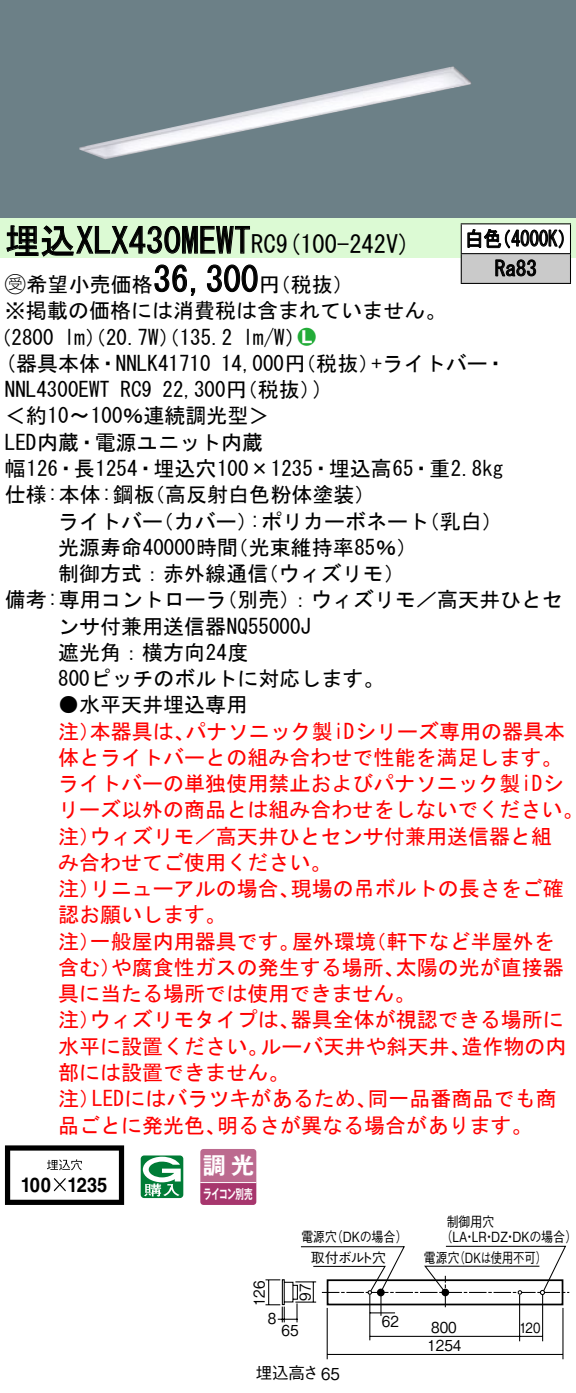
<style>
.page{position:relative;width:576px;height:1393px;background:#fff}
.page>*{position:absolute;margin:0;border:0;box-sizing:border-box;transform-origin:0 0}
.t1{font:35px "MS Gothic";color:#000}
.t2{font:24.5px "MS Gothic";color:#000}
.t3{font:23.1px "Gothic MB101 Pro De Bold 90 pv RKSJ H";color:#fff}
.t4{font:21px/26.2px "MS Gothic";color:#f00}
.t5{font:21px/26.2px "MS Gothic";color:#000}
.t6{font:21px/29.8px "MS Gothic";color:#000;scale:.88 1}
.t7{font:21px "Ford Classification 1";color:#23ac38}
.t8{font:700 20.3px "Helvetica LT Std";color:#000;scale:.9 1}
.t9{font:16.45px "Gothic BBB Pro Medium 90 pv RKSJ H";color:#000}
.t10{font:15.05px/17.8px "Gothic BBB Pro Medium 90 pv RKSJ H";color:#000;scale:.9 1}
.t11{font:14px/15px "Gothic BBB Pro Medium 90 pv RKSJ H";color:#000;scale:.85 1}
.t12{font:14px "Gothic BBB Pro Medium 90 pv RKSJ H";color:#000;scale:.86 1}
.t13{font:14px "Gothic BBB Pro Medium 90 pv RKSJ H";color:#000;scale:.8 1}
.t14{font:14px "Gothic BBB Pro Medium 90 pv RKSJ H";color:#000}
.t15{font:14px "Gothic BBB Pro Medium 90 pv RKSJ H";color:#000;scale:.84 1}
.t16{font:13.3px "Gothic MB101 Pro De Bold 90 pv RKSJ H";letter-spacing:-.05em;color:#fff;scale:.65 1}
.s1{font-size:24.5px}
.s2{font-family:"Ford Classification 1"}
.s3{color:#fff}
</style>
<div class="page">
<div style="left:0;top:0;width:575px;height:218px;background:#6c8087"></div>
<img style="left:79px;top:66px;width:392px;height:93px">
<div style="left:0;top:218px;width:575px;height:40px;background:#dcfad4"></div>
<svg style="left:6px;top:225px;width:244px;height:32px"></svg>
<svg style="left:154px;top:264px;width:42px;height:32px"></svg>
<svg style="left:207px;top:264px;width:51px;height:29px"></svg>
<svg style="left:5px;top:1145px;width:119px;height:59px"></svg>
<svg style="left:141px;top:1155px;width:42px;height:43px"></svg>
<svg style="left:200px;top:1149px;width:56px;height:55px"></svg>
<hr style="left:200px;top:1181px;width:56px;height:2px;background:#fff">
<div style="left:461px;top:224px;width:109px;height:30px;background:#fff"></div>
<div style="left:461px;top:254px;width:109px;height:29px;background:#cacaca"></div>
<hr style="left:460px;top:223px;width:110px;height:1px;background:#000">
<hr style="left:569px;top:224px;width:2px;height:29px;background:#000">
<hr style="left:460px;top:253px;width:110px;height:1px;background:#000">
<svg style="left:460px;top:224px;width:1px;height:59px"></svg>
<hr style="left:569px;top:254px;width:2px;height:29px;background:#000">
<hr style="left:460px;top:283px;width:110px;height:1px;background:#000">
<svg style="left:467px;top:229px;width:96px;height:20px"></svg>
<svg style="left:495px;top:259px;width:41px;height:17px"></svg>
<hr style="left:542px;top:1293px;width:1px;height:48px;background:#000">
<hr style="left:369px;top:1294px;width:1px;height:46px;background:#000">
<hr style="left:326px;top:1307px;width:1px;height:52px;background:#000">
<hr style="left:562px;top:1307px;width:1px;height:52px;background:#000">
<hr style="left:369px;top:1335px;width:150px;height:1px;background:#000">
<hr style="left:327px;top:1353px;width:235px;height:1px;background:#000">
<hr style="left:519px;top:1294px;width:1px;height:47px;background:#000">
<svg style="left:520px;top:1335px;width:22px;height:1px"></svg>
<svg style="left:265px;top:1245px;width:304px;height:77px"></svg>
<h1 class="t1" style="left:5px;top:223px;width:272px">埋込XLX430MEWT<span class="s1">RC</span></h1>
<p class="t5" style="left:259px;top:271px;width:96px">（円税抜(</p>
<p class="t2" style="left:276px;top:232px;width:136px">(9 100-242 (V</p>
<h1 class="t1" style="left:153px;top:262px;width:106px">36,300</h1>
<p class="t5" style="left:5px;top:271px;width:442px"><span class="s2">B</span>希望小売価格<br>※掲載の価格には消費税は含まれていません。</p>
<p class="t7" style="left:298px;top:326px;width:19px">2<span class="s3">7</span></p>
<p class="t5" style="left:243px;top:324px;width:64px">l m (W/</p>
<p class="t5" style="left:-9px;top:324px;width:65px">（2800</p>
<p class="t5" style="left:64px;top:324px;width:169px">lm）（20.7 ）（W 135.2</p>
<p class="t6" style="left:494px;top:224px;width:49px;text-indent:-30px">白色<br>Ra83</p>
<p class="t6" style="left:492px;top:224px;width:96px">（4000 (K</p>
<p class="t5" style="left:5px;top:350px;width:207px">(器具本体・NNLK41710</p>
<p class="t5" style="left:371px;top:350px;width:136px">+ライトバー・</p>
<p class="t5" style="left:221px;top:350px;width:160px">14,000 （円税抜）</p>
<p class="t5" style="left:162px;top:376px;width:160px">22,300 （円税抜(</p>
<p class="t5" style="left:313px;top:376px;width:12px">(</p>
<p class="t5" style="left:5px;top:376px;width:106px">NNL4300EWT</p>
<p class="t5" style="left:5px;top:403px;width:266px">＜約10〜100％連続調光型&lt;</p>
<p class="t5" style="left:5px;top:429px;width:259px">LED内蔵・電源ユニット内蔵</p>
<p class="t5" style="left:5px;top:455px;width:500px">幅126・長1254・埋込穴100×1235・埋込高65・重2.8kg</p>
<p class="t5" style="left:144px;top:481px;width:233px">（高反射白色粉体塗装(</p>
<p class="t5" style="left:120px;top:376px;width:33px">RC9</p>
<p class="t5" style="left:5px;top:481px;width:151px">仕様:本体:鋼板</p>
<p class="t5" style="left:58px;top:508px;width:106px">ライトバー</p>
<p class="t5" style="left:153px;top:508px;width:106px">（カバー）</p>
<p class="t5" style="left:250px;top:508px;width:181px">:ポリカーボネート</p>
<p class="t5" style="left:418px;top:508px;width:85px">（乳白(</p>
<p class="t5" style="left:58px;top:534px;width:181px">光源寿命40000時間</p>
<p class="t5" style="left:227px;top:534px;width:191px">（光束維持率85％(</p>
<p class="t5" style="left:258px;top:560px;width:148px">（ウィズリモ(</p>
<p class="t5" style="left:216px;top:560px;width:348px;text-indent:-158px">制御方式：赤外線通信<br>（別売：）ウィズリモ／高天井ひとセ</p>
<p class="t5" style="left:58px;top:586px;width:328px;text-indent:-53px">備考:専用コントローラ<br>ンサ付兼用送信器NQ55000J<br>遮光角：横方向24度<br>800ピッチのボルトに対応します。</p>
<p class="t5" style="left:58px;top:691px;width:190px">●水平天井埋込専用</p>
<p class="t4" style="left:185px;top:718px;width:381px">パナソニック製iDシリーズ専用の器具本</p>
<p class="t4" style="left:58px;top:718px;width:43px">注）</p>
<p class="t4" style="left:58px;top:744px;width:505px">体とライトバーとの組み合わせで性能を満足します。</p>
<p class="t4" style="left:58px;top:770px;width:507px">ライトバーの単独使用禁止およびパナソニック製iDシ</p>
<p class="t4" style="left:58px;top:796px;width:526px">リーズ以外の商品とは組み合わせをしないでください。</p>
<p class="t4" style="left:90px;top:823px;width:463px">ウィズリモ／高天井ひとセンサ付兼用送信器と組</p>
<p class="t4" style="left:90px;top:718px;width:106px">本器具は、</p>
<p class="t4" style="left:58px;top:823px;width:43px">注）</p>
<p class="t4" style="left:58px;top:849px;width:274px">み合わせてご使用ください。</p>
<p class="t4" style="left:290px;top:875px;width:275px">現場の吊ボルトの長さをご確</p>
<p class="t4" style="left:58px;top:875px;width:169px">注）<br>認お願いします。</p>
<p class="t4" style="left:90px;top:875px;width:211px">リニューアルの場合、</p>
<p class="t4" style="left:90px;top:928px;width:211px">一般屋内用器具です。</p>
<p class="t4" style="left:292px;top:928px;width:85px">屋外環境</p>
<p class="t4" style="left:365px;top:928px;width:190px">（軒下など半屋外を</p>
<p class="t4" style="left:58px;top:928px;width:43px">注）</p>
<p class="t4" style="left:111px;top:954px;width:295px">や腐食性ガスの発生する場所、</p>
<p class="t4" style="left:395px;top:954px;width:170px">太陽の光が直接器</p>
<p class="t4" style="left:58px;top:954px;width:64px">含む）</p>
<p class="t4" style="left:58px;top:980px;width:358px">具に当たる場所では使用できません。</p>
<p class="t4" style="left:290px;top:1006px;width:275px">器具全体が視認できる場所に</p>
<p class="t4" style="left:90px;top:1006px;width:211px">ウィズリモタイプは、</p>
<p class="t4" style="left:58px;top:1006px;width:43px">注）</p>
<p class="t4" style="left:260px;top:1033px;width:211px">ルーバ天井や斜天井、</p>
<p class="t4" style="left:461px;top:1033px;width:106px">造作物の内</p>
<p class="t4" style="left:58px;top:1033px;width:232px">水平に設置ください。部には設置できません。</p>
<p class="t4" style="left:92px;top:1085px;width:286px">LEDにはバラツキがあるため、</p>
<p class="t4" style="left:367px;top:1085px;width:190px">同一品番商品でも商</p>
<p class="t4" style="left:58px;top:1085px;width:43px">注）</p>
<p class="t4" style="left:58px;top:1111px;width:169px">品ごとに発光色、</p>
<p class="t4" style="left:217px;top:1111px;width:317px">明るさが異なる場合があります。</p>
<p class="t8" style="left:21px;top:1171px;width:98px">100 1235</p>
<p class="t3" style="left:203px;top:1146px;width:53px">調光</p>
<p class="t16" style="left:203px;top:1182px;width:77px">ライコン別売</p>
<p class="t12" style="left:330px;top:1225px;width:91px">（DKの場合(</p>
<p class="t11" style="left:301px;top:1227px;width:44px">電源穴</p>
<p class="t14" style="left:310px;top:1246px;width:77px">取付ボルト穴</p>
<p class="t10" style="left:248px;top:1306px;width:30px;rotate:-90deg">126</p>
<p class="t10" style="left:294px;top:1300px;width:20px;rotate:-90deg">97</p>
<p class="t10" style="left:268px;top:1307px;width:11px">8</p>
<p class="t10" style="left:281px;top:1318px;width:20px">65</p>
<p class="t9" style="left:255px;top:1359px;width:86px">埋込高さ65</p>
<p class="t10" style="left:382px;top:1310px;width:20px">62</p>
<p class="t11" style="left:440px;top:1212px;width:163px;text-indent:6px">制御用穴<br>（LA LR DZ DKの場合(</p>
<p class="t12" style="left:463px;top:1225px;width:16px">・</p>
<p class="t12" style="left:483px;top:1225px;width:16px">・</p>
<p class="t12" style="left:504px;top:1225px;width:16px">・</p>
<p class="t13" style="left:453px;top:1246px;width:118px">（DKは使用不可(</p>
<p class="t11" style="left:423px;top:1248px;width:43px">電源穴</p>
<p class="t10" style="left:427px;top:1316px;width:39px">800<br>1254</p>
<p class="t15" style="left:519px;top:1316px;width:26px">120</p>
</div>
